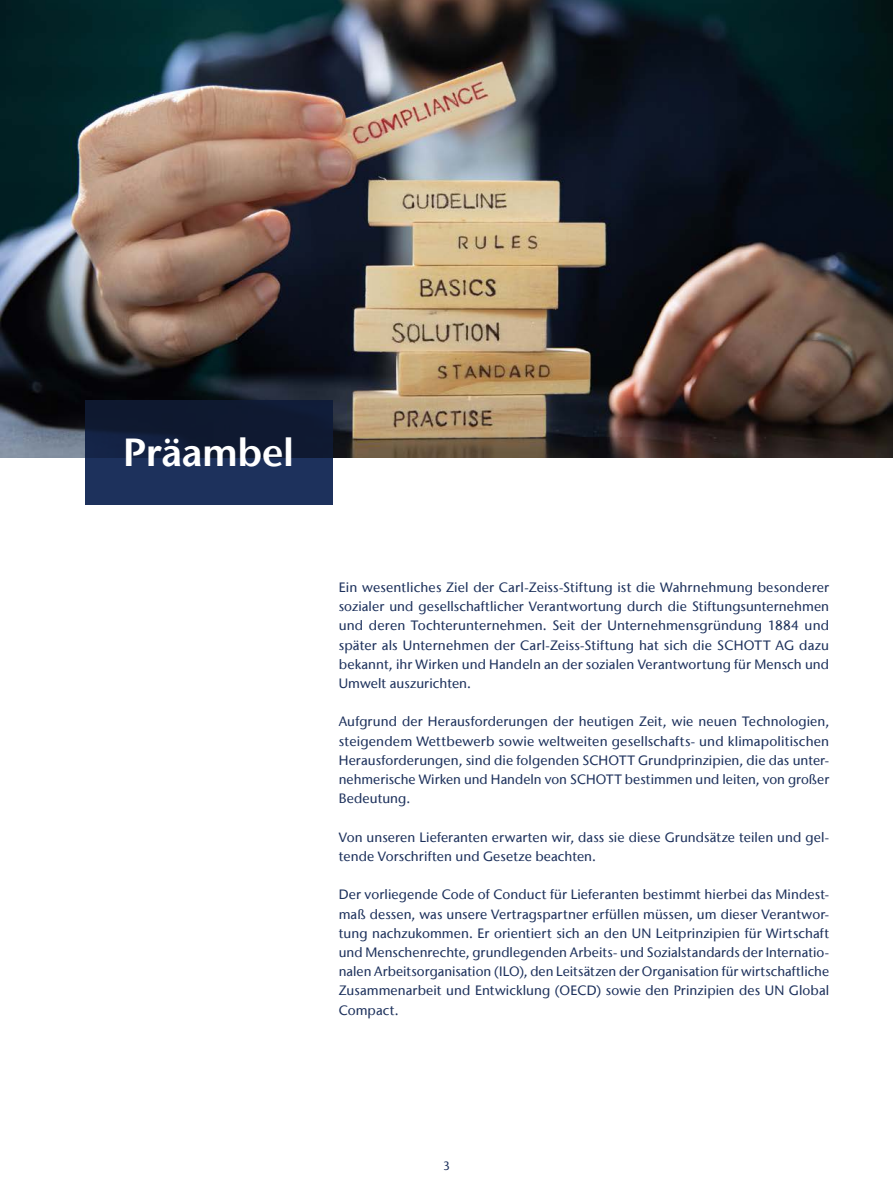
<style>
.page{position:relative;width:893px;height:1191px;background:#fff}
.page>*{position:absolute;margin:0;border:0;box-sizing:border-box;transform-origin:0 0}
.t1{font:600 39px "Stone Sans IIITC Com";letter-spacing:-.01em;color:#fff}
.t2{font:500 13.5px/19.2px "Stone Sans IIITC Com";letter-spacing:.005em;color:#1d315c;text-align:justify}
.t3{font:500 12px "Stone Sans IIITC Com";color:#1d315c}
</style>
<div class="page">
<img style="left:0;top:0;width:893px;height:457px">
<svg style="left:85px;top:400px;width:247px;height:104px"></svg>
<h1 class="t1" style="left:123px;top:427px;width:172px">Präambel</h1>
<p class="t2" style="left:339px;top:577px;width:492px">Ein wesentliches Ziel der Carl-Zeiss-Stiftung ist die Wahrnehmung besonderer sozialer und gesellschaftlicher Verantwortung durch die Stiftungsunternehmen und deren Tochterunternehmen. Seit der Unternehmensgründung 1884 und später als Unternehmen der Carl-Zeiss-Stiftung hat sich die SCHOTT AG dazu bekannt, ihr Wirken und Handeln an der sozialen Verantwortung für Mensch und Umwelt auszurichten.</p>
<p class="t2" style="left:339px;top:712px;width:492px">Aufgrund der Herausforderungen der heutigen Zeit, wie neuen Technologien, steigendem Wettbewerb sowie weltweiten gesellschafts- und klimapolitischen Herausforderungen, sind die folgenden SCHOTT Grundprinzipien, die das unter&shy;nehmerische Wirken und Handeln von SCHOTT bestimmen und leiten, von großer Bedeutung.</p>
<p class="t2" style="left:339px;top:827px;width:492px">Von unseren Lieferanten erwarten wir, dass sie diese Grundsätze teilen und gel&shy;tende Vorschriften und Gesetze beachten.</p>
<p class="t2" style="left:339px;top:884px;width:492px">Der vorliegende Code of Conduct für Lieferanten bestimmt hierbei das Mindest&shy;maß dessen, was unsere Vertragspartner erfüllen müssen, um dieser Verantwor&shy;tung nachzukommen. Er orientiert sich an den UN Leitprinzipien für Wirtschaft und Menschenrechte, grundlegenden Arbeits- und Sozialstandards der Internatio&shy;nalen Arbeitsorganisation (ILO), den Leitsätzen der Organisation für wirtschaftliche Zusammenarbeit und Entwicklung (OECD) sowie den Prinzipien des UN Global Compact.</p>
<p class="t3" style="left:443px;top:1158px;width:8px">3</p>
</div>
